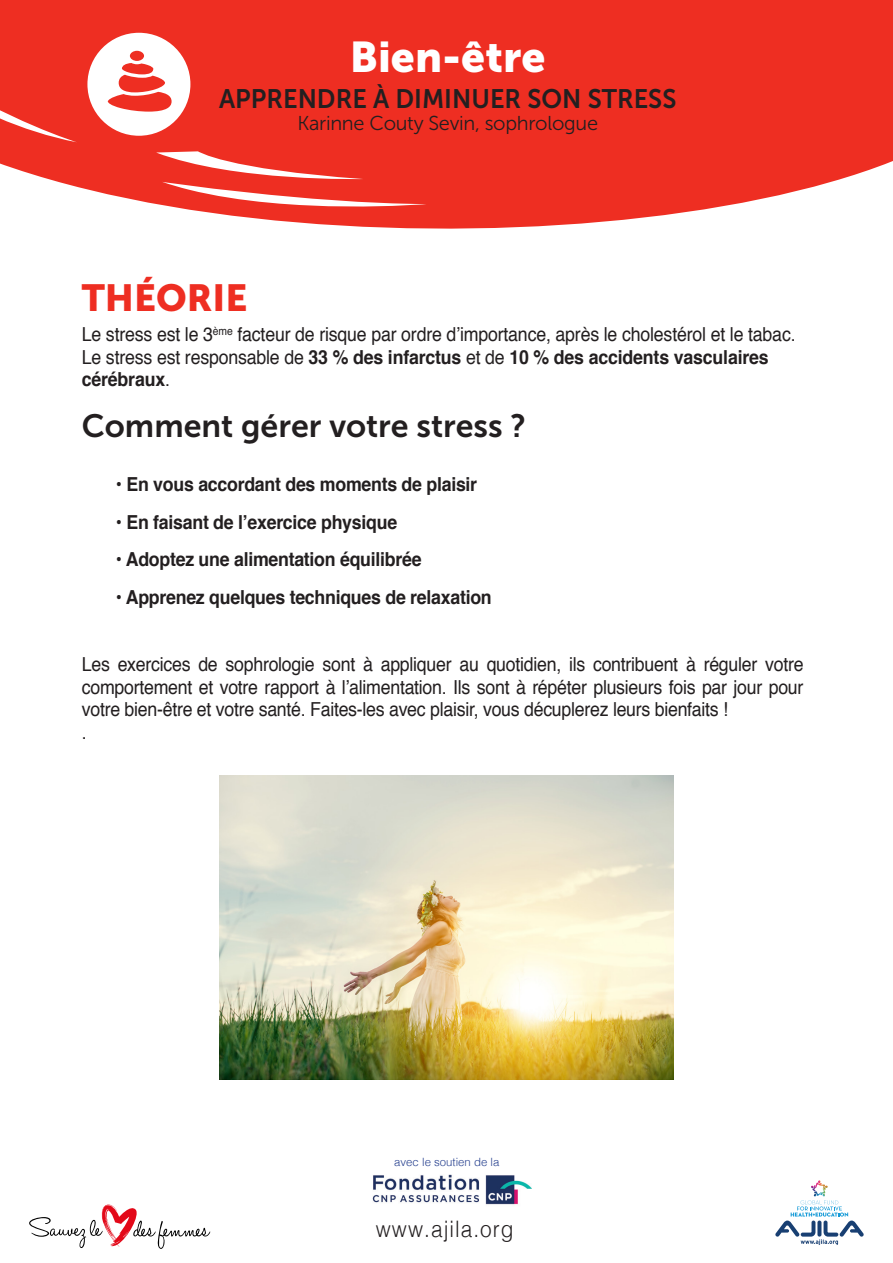
<style>
.page{position:relative;width:893px;height:1263px;background:#fff}
.page>*{position:absolute;margin:0;border:0;box-sizing:border-box;transform-origin:0 0}
.Titre_rouge{font:42.75px "Museo Sans 900";color:#fff}
.Titre_rouge-2{font:37.5px "Museo Sans 900";color:#ee2e22}
.Titre_noir{font:32.1px "Museo Sans 700";color:#231f20}
.Titre_rouge-3{font:26.7px "Museo Sans 700";color:#231f20;scale:.95 1}
.t1{font:300 22.65px "Helvetica";letter-spacing:.05em;color:#231f20;scale:.92 1}
.Titre_rouge-4{font:20.1px "Museo Sans 300";letter-spacing:-.015em;color:#231f20}
.Titre_rouge-5{font:19.35px/22.5px "Helvetica";letter-spacing:-.01em;color:#231f20;scale:.92 1}
.Titre_rouge-6{font:700 19.35px "Helvetica";letter-spacing:-.015em;color:#231f20;scale:.92 1}
.t2{font:300 11.4px "Helvetica";color:#253f8e}
.s1{font-weight:700}
</style>
<div class="page">
<svg style="left:0;top:0;width:893px;height:229px;background:#ef443a"></svg>
<div style="left:87px;top:33px;width:103px;height:103px;background:#fff;border-radius:50%"></div>
<div style="left:130px;top:51px;width:14px;height:10px;background:#ee2e22;border-radius:50%"></div>
<svg style="left:108px;top:63px;width:64px;height:49px"></svg>
<img style="left:219px;top:776px;width:455px;height:303px">
<img style="left:372px;top:1174px;width:160px;height:31px">
<svg style="left:29px;top:1204px;width:181px;height:45px"></svg>
<svg style="left:775px;top:1180px;width:89px;height:65px"></svg>
<p class="Titre_rouge" style="left:350px;top:32px;width:197px">Bien-être</p>
<p class="Titre_rouge-3" style="left:219px;top:84px;width:483px">APPRENDRE À DIMINUER SON STRESS</p>
<p class="Titre_rouge-4" style="left:297px;top:112px;width:302px">Karinne Couty Sevin, sophrologue</p>
<p class="Titre_rouge-2" style="left:82px;top:277px;width:167px">THÉORIE</p>
<p class="Titre_rouge-5" style="left:82px;top:324px;width:777px">Le stress est le 3<sup>ème</sup> facteur de risque par ordre d’importance, après le cholestérol et le tabac.<br>Le stress est responsable de <span class="s1">33 % des infarctus</span> et de <span class="s1">10 % des accidents vasculaires cérébraux</span>.</p>
<p class="Titre_noir" style="left:82px;top:408px;width:446px">Comment gérer votre stress ?</p>
<p class="Titre_rouge-6" style="left:116px;top:469px;width:394px">• En vous accordant des moments de plaisir</p>
<p class="Titre_rouge-6" style="left:116px;top:506px;width:307px">• En faisant de l’exercice physique</p>
<p class="Titre_rouge-6" style="left:116px;top:544px;width:334px">• Adoptez une alimentation équilibrée</p>
<p class="Titre_rouge-6" style="left:116px;top:581px;width:410px">• Apprenez quelques techniques de relaxation</p>
<p class="Titre_rouge-5" style="left:82px;top:654px;width:786px;text-align:justify">Les exercices de sophrologie sont à appliquer au quotidien, ils contribuent à réguler votre comportement et votre rapport à l’alimentation. Ils sont à répéter plusieurs fois par jour pour votre bien-être et votre santé. Faites-les avec plaisir, vous décuplerez leurs bienfaits !</p>
<p class="Titre_rouge-5" style="left:82px;top:721px;width:7px">.</p>
<p class="t2" style="left:394px;top:1152px;width:107px">avec le soutien de la</p>
<p class="t1" style="left:376px;top:1210px;width:151px">www.ajila.org</p>
</div>
